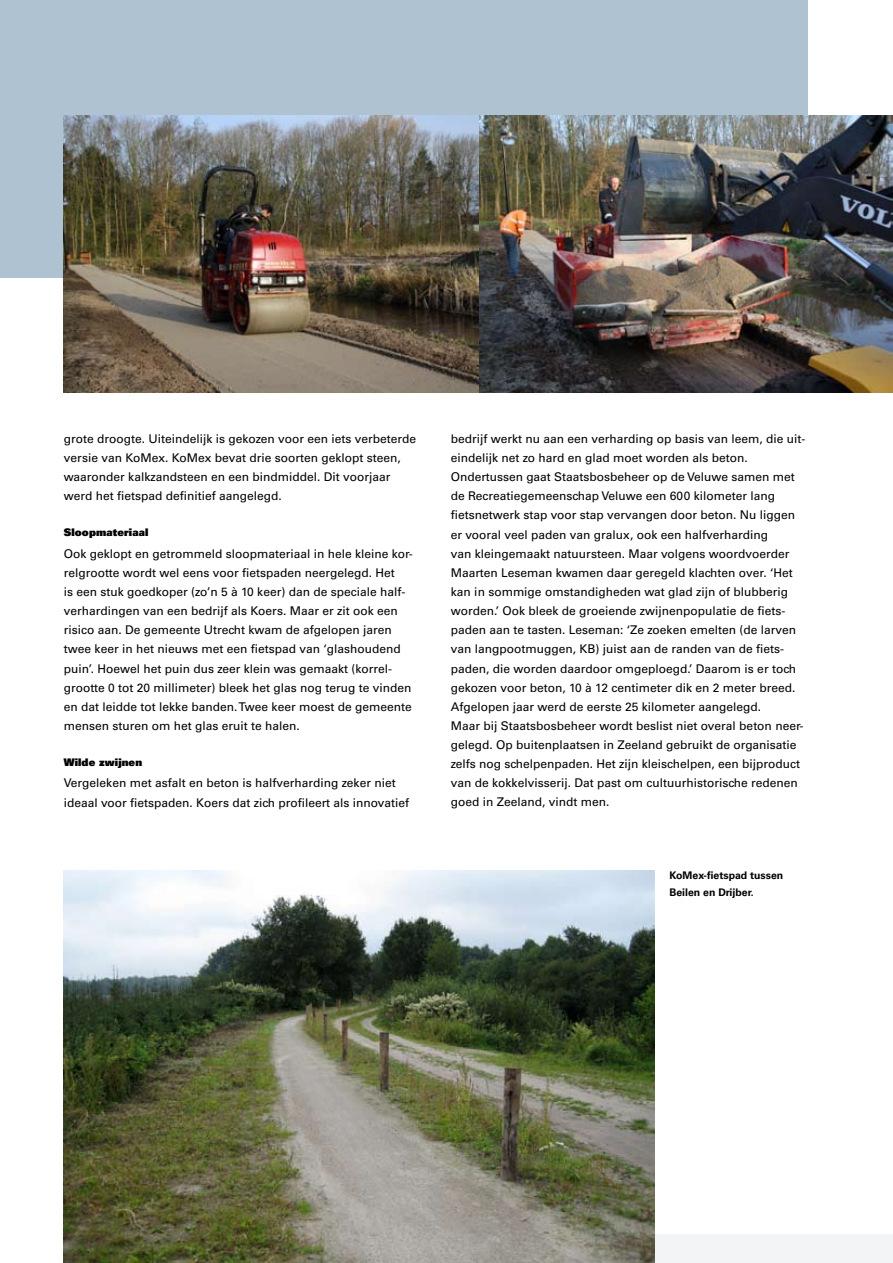
<style>
.page{position:relative;width:893px;height:1263px;background:#fff}
.page>*{position:absolute;margin:0;border:0;box-sizing:border-box;transform-origin:0 0}
.t1{font:12px/19.2px "Univers LT";color:#000}
.t2{font:700 10.5px/16.5px "Univers LT";color:#000}
.t3{font:900 10.5px "Univers";letter-spacing:.01em;color:#000}
</style>
<div class="page">
<div style="left:64px;top:1234px;width:829px;height:29px;background:#f3f4f5"></div>
<div style="left:0;top:0;width:808px;height:277px;background:#aec2d2"></div>
<img style="left:64px;top:116px;width:829px;height:276px">
<img style="left:64px;top:871px;width:590px;height:392px">
<p class="t1" style="left:64px;top:429px;width:354px">grote droogte. Uiteindelijk is gekozen voor een iets verbeterde versie van KoMex. KoMex bevat drie soorten geklopt steen, waaronder kalkzandsteen en een bindmiddel. Dit voorjaar werd het fietspad definitief aangelegd.</p>
<p class="t3" style="left:64px;top:526px;width:86px">Sloopmateriaal</p>
<p class="t1" style="left:64px;top:544px;width:350px">Ook geklopt en getrommeld sloopmateriaal in hele kleine kor&shy;relgrootte wordt wel eens voor fietspaden neergelegd. Het<br>is een stuk goedkoper (zo’n 5 à 10 keer) dan de speciale half&shy;verhardingen van een bedrijf als Koers. Maar er zit ook een risico aan. De gemeente Utrecht kwam de afgelopen jaren twee keer in het nieuws met een fietspad van ‘glashoudend puin’. Hoewel het puin dus zeer klein was gemaakt (korrel&shy;grootte 0 tot 20 millimeter) bleek het glas nog terug te vinden en dat leidde tot lekke banden. Twee keer moest de gemeente mensen sturen om het glas eruit te halen.</p>
<p class="t3" style="left:64px;top:755px;width:80px">Wilde zwijnen</p>
<p class="t1" style="left:64px;top:774px;width:347px">Vergeleken met asfalt en beton is halfverharding zeker niet ideaal voor fietspaden. Koers dat zich profileert als innovatief</p>
<p class="t1" style="left:451px;top:429px;width:356px">bedrijf werkt nu aan een verharding op basis van leem, die uit&shy;eindelijk net zo hard en glad moet worden als beton.<br>Ondertussen gaat Staatsbosbeheer op de Veluwe samen met de Recreatiegemeenschap Veluwe een 600 kilometer lang fietsnetwerk stap voor stap vervangen door beton. Nu liggen er vooral veel paden van gralux, ook een halfverharding<br>van kleingemaakt natuursteen. Maar volgens woordvoerder Maarten Leseman kwamen daar geregeld klachten over. ‘Het kan in sommige omstandigheden wat glad zijn of blubberig worden.’ Ook bleek de groeiende zwijnenpopulatie de fiets&shy;paden aan te tasten. Leseman: ‘Ze zoeken emelten (de larven van langpootmuggen, KB) juist aan de randen van de fiets&shy;paden, die worden daardoor omgeploegd.’ Daarom is er toch gekozen voor beton, 10 à 12 centimeter dik en 2 meter breed.<br>Afgelopen jaar werd de eerste 25 kilometer aangelegd.<br>Maar bij Staatsbosbeheer wordt beslist niet overal beton neer&shy;gelegd. Op buitenplaatsen in Zeeland gebruikt de organisatie zelfs nog schelpenpaden. Het zijn kleischelpen, een bijproduct van de kokkelvisserij. Dat past om cultuurhistorische redenen goed in Zeeland, vindt men.</p>
<p class="t2" style="left:669px;top:867px;width:116px">KoMex-fietspad tussen<br>Beilen en Drijber.</p>
</div>
